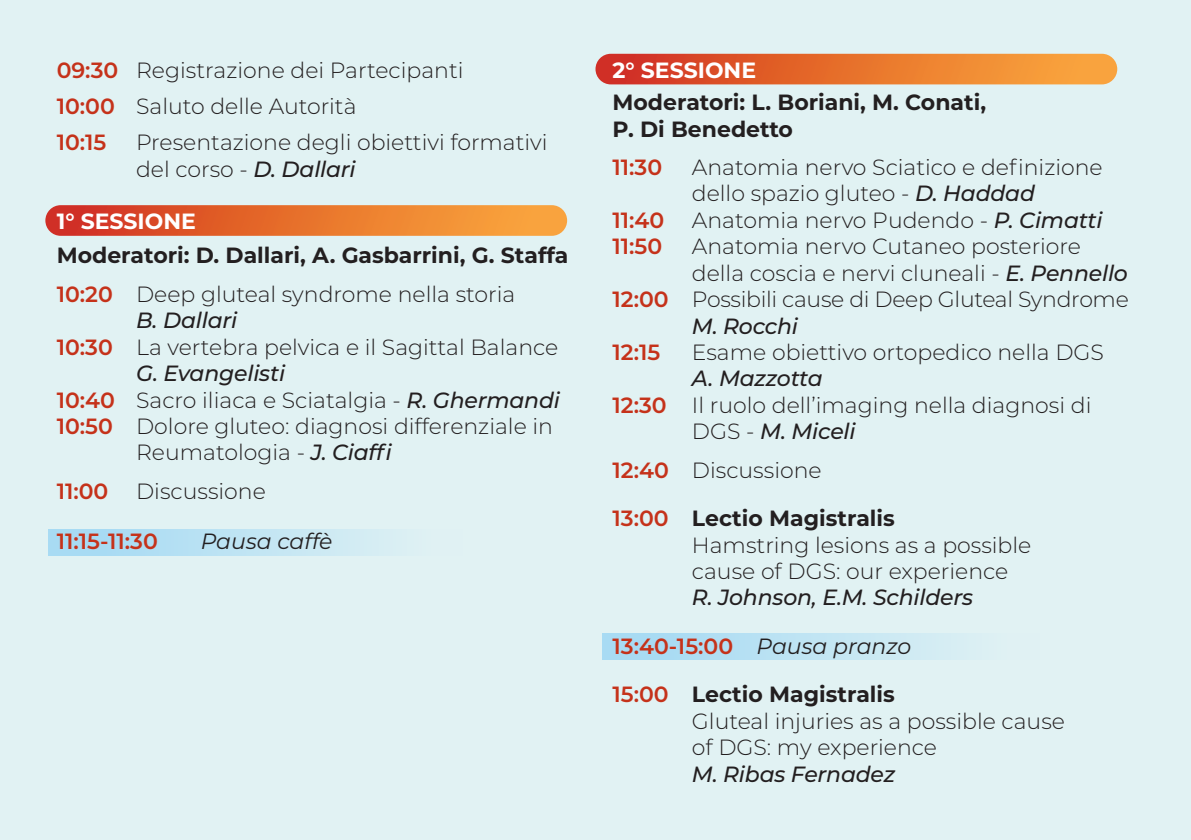
<style>
.page{position:relative;width:1191px;height:840px;background:#fff}
.page>*{position:absolute;margin:0;border:0;box-sizing:border-box;transform-origin:0 0}
.t1{font:300 22px/26.4px "Montserrat";color:#231f20}
.t2{font:700 22px/38.4px "Montserrat";color:#231f20}
.t3{font:italic 500 22px "Montserrat";letter-spacing:-.01em;color:#231f20}
.t4{font:600 22px "Montserrat";color:#c5321a}
.t5{font:700 22px "Montserrat";color:#fff}
.t6{font:italic 22px "Montserrat";color:#231f20}
.s1{font-weight:600;color:#c5321a}
.s2{font-weight:500;font-style:italic}
.s3{font-weight:300}
.s4{font-weight:300;font-style:normal}
.s5{font-weight:700}
.s6{font-weight:400;font-style:italic;color:#231f20}
</style>
<div class="page">
<div style="left:0;top:0;width:1191px;height:839px;background:#e1f2f3"></div>
<div style="left:45px;top:205px;width:522px;height:31px;background:linear-gradient(to right,#d02f21,#fdaf3c);border-radius:15px"></div>
<div style="left:595px;top:54px;width:522px;height:30px;background:linear-gradient(to right,#d02f21,#fdaf3c);border-radius:15px"></div>
<div style="left:48px;top:529px;width:414px;height:26px;background:linear-gradient(to right,#a1d8f3,#e3f2f3)"></div>
<div style="left:602px;top:633px;width:437px;height:26px;background:linear-gradient(to right,#a1d8f3,#e3f2f3)"></div>
<p class="t1" style="left:57px;top:51px;width:408px;line-height:36px"><span class="s1">09:30</span> Registrazione dei Partecipanti<br><span class="s1">10:00</span> Saluto delle Autorità<br><span class="s1">10:15</span></p>
<p class="t1" style="left:136px;top:128px;width:413px">Presentazione degli obiettivi formativi del corso - <span class="s2">D. Dallari</span></p>
<p class="t5" style="left:57px;top:206px;width:141px">1° SESSIONE</p>
<p class="t2" style="left:57px;top:235px;width:513px">Moderatori: D. Dallari, A. Gasbarrini, G. Staffa<br><span class="s1">10:20</span> <span class="s3">Deep gluteal syndrome nella storia</span></p>
<p class="t3" style="left:136px;top:305px;width:103px">B. Dallari</p>
<p class="t1" style="left:57px;top:333px;width:503px"><span class="s1">10:30</span> La vertebra pelvica e il Sagittal Balance</p>
<p class="t3" style="left:136px;top:358px;width:150px">G. Evangelisti</p>
<p class="t1" style="left:57px;top:385px;width:505px"><span class="s1">10:40</span> Sacro iliaca e Sciatalgia - <span class="s2">R. Ghermandi</span></p>
<p class="t1" style="left:57px;top:412px;width:498px"><span class="s1">10:50</span> Dolore gluteo: diagnosi differenziale in</p>
<p class="t1" style="left:136px;top:438px;width:257px">Reumatologia - <span class="s2">J. Ciaffi</span></p>
<p class="t4" style="left:57px;top:475px;width:53px">11:00</p>
<p class="t1" style="left:136px;top:477px;width:131px">Discussione</p>
<p class="t4" style="left:57px;top:525px;width:103px">11:15-11:30</p>
<p class="t6" style="left:201px;top:526px;width:133px">Pausa caffè</p>
<p class="t5" style="left:612px;top:54px;width:145px">2° SESSIONE</p>
<p class="t2" style="left:612px;top:88px;width:375px;line-height:26.4px">Moderatori: L. Boriani, M. Conati,<br>P. Di Benedetto</p>
<p class="t4" style="left:612px;top:151px;width:51px">11:30</p>
<p class="t1" style="left:692px;top:153px;width:412px">Anatomia nervo Sciatico e definizione</p>
<p class="t1" style="left:692px;top:179px;width:345px">dello spazio gluteo - <span class="s2">D. Haddad</span></p>
<p class="t1" style="left:612px;top:206px;width:491px"><span class="s1">11:40</span> Anatomia nervo Pudendo - <span class="s2">P. Cimatti</span></p>
<p class="t4" style="left:612px;top:231px;width:51px">11:50</p>
<p class="t1" style="left:692px;top:232px;width:390px">Anatomia nervo Cutaneo posteriore</p>
<p class="t1" style="left:692px;top:259px;width:437px">della coscia e nervi cluneali - <span class="s2">E. Pennello</span></p>
<p class="t1" style="left:612px;top:285px;width:518px"><span class="s1">12:00</span> Possibili cause di Deep Gluteal Syndrome</p>
<p class="t3" style="left:692px;top:310px;width:108px">M. Rocchi</p>
<p class="t4" style="left:612px;top:336px;width:49px">12:15</p>
<p class="t1" style="left:692px;top:338px;width:413px">Esame obiettivo ortopedico nella DGS</p>
<p class="t3" style="left:692px;top:363px;width:132px">A. Mazzotta</p>
<p class="t1" style="left:612px;top:391px;width:480px"><span class="s1">12:30</span> Il ruolo dell’imaging nella diagnosi di</p>
<p class="t3" style="left:692px;top:416px;width:165px"><span class="s4">DGS -</span> M. Miceli</p>
<p class="t1" style="left:612px;top:455px;width:211px"><span class="s1">12:40</span> Discussione</p>
<p class="t1" style="left:692px;top:504px;width:341px;text-indent:-79px"><span class="s1">13:00</span> <span class="s5">Lectio Magistralis<br></span>Hamstring lesions as a possible cause of DGS: our experience</p>
<p class="t3" style="left:692px;top:582px;width:283px">R. Johnson, E.M. Schilders</p>
<p class="t4" style="left:612px;top:630px;width:300px">13:40-15:00 <span class="s6">Pausa pranzo</span></p>
<p class="t1" style="left:692px;top:680px;width:374px;text-indent:-79px"><span class="s1">15:00</span> <span class="s5">Lectio Magistralis<br></span>Gluteal injuries as a possible cause of DGS: my experience</p>
<p class="t3" style="left:692px;top:758px;width:205px">M. Ribas Fernadez</p>
</div>
